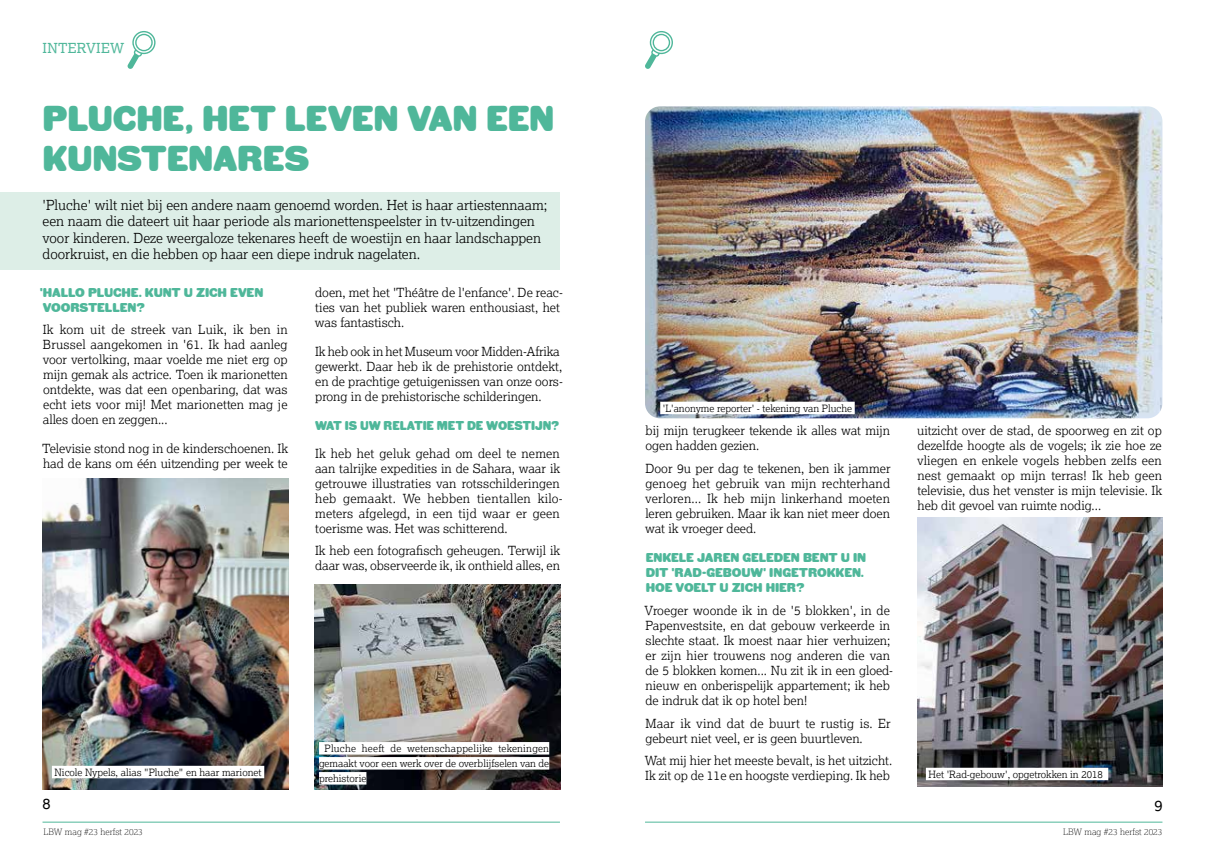
<style>
.page{position:relative;width:1205px;height:865px;background:#fff}
.page>*{position:absolute;margin:0;border:0;box-sizing:border-box;transform-origin:0 0}
.t1{font:35px/40px "HWT Gothic Round";color:#4fb79a}
.t2{font:15px "Lexia";color:#000}
.t3{font:300 13.75px/16.5px "Lexia";color:#000}
.t4{font:13.75px "Lexia";letter-spacing:.02em;color:#4fb79a}
.t5{font:300 12.5px/15px "Lexia";color:#000}
.t6{font:12.5px/15px "HWT Gothic Round";color:#4fb79a}
.t7{font:12.5px "HWT Gothic Round";color:#4fb79a;scale:.95 1}
.t8{font:300 10px/15px "Lexia";color:#000;text-align:justify}
.t9{font:100 8.75px "Lexia";color:#000}
</style>
<div class="page">
<img style="left:645px;top:106px;width:517px;height:312px">
<div style="left:660px;top:402px;width:195px;height:12px;background:#fff"></div>
<hr style="left:43px;top:821px;width:517px;height:1px;background:#4fb79a">
<div style="left:0;top:192px;width:560px;height:78px;background:#ddeee7"></div>
<img style="left:917px;top:517px;width:245px;height:269px">
<img style="left:43px;top:478px;width:245px;height:311px">
<div style="left:52px;top:765px;width:212px;height:13px;background:#fff"></div>
<hr style="left:645px;top:821px;width:517px;height:1px;background:#4fb79a">
<svg style="left:128px;top:31px;width:28px;height:38px"></svg>
<svg style="left:645px;top:31px;width:28px;height:38px"></svg>
<img style="left:315px;top:585px;width:245px;height:204px">
<div style="left:319px;top:742px;width:230px;height:12px;background:#fff"></div>
<div style="left:319px;top:757px;width:230px;height:12px;background:#fff"></div>
<div style="left:319px;top:772px;width:47px;height:12px;background:#fff"></div>
<div style="left:926px;top:767px;width:182px;height:13px;background:#fff"></div>
<p class="t4" style="left:43px;top:39px;width:83px">INTERVIEW</p>
<h1 class="t1" style="left:43px;top:100px;width:513px">PLUCHE, HET LEVEN VAN EEN<br>KUNSTENARES</h1>
<p class="t3" style="left:43px;top:196px;width:506px">'Pluche' wilt niet bij een andere naam genoemd worden. Het is haar artiestennaam; een naam die dateert uit haar periode als marionettenspeelster in tv-uitzendingen voor kinderen. Deze weergaloze tekenares heeft de woestijn en haar landschappen doorkruist, en die hebben op haar een diepe indruk nagelaten.</p>
<p class="t6" style="left:40px;top:285px;width:225px">'HALLO PLUCHE. KUNT U ZICH EVEN<br>VOORSTELLEN?</p>
<p class="t5" style="left:43px;top:321px;width:247px;text-align:justify">Ik kom uit de streek van Luik, ik ben in Brussel aangekomen in '61. Ik had aanleg voor vertolking, maar voelde me niet erg op mijn gemak als actrice. Toen ik marionetten ontdekte, was dat een openbaring, dat was echt iets voor mij! Met marionetten mag je alles doen en zeggen...</p>
<p class="t5" style="left:42px;top:440px;width:247px">Televisie stond nog in de kinderschoenen. Ik had de kans om één uitzending per week te</p>
<p class="t5" style="left:315px;top:285px;width:249px">doen, met het 'Théâtre de l'enfance'. De reac&shy;ties van het publiek waren enthousiast, het was fantastisch.</p>
<p class="t5" style="left:315px;top:344px;width:249px">Ik heb ook in het Museum voor Midden-Afrika gewerkt. Daar heb ik de prehistorie ontdekt, en de prachtige getuigenissen van onze oors&shy;prong in de prehistorische schilderingen.</p>
<p class="t7" style="left:315px;top:419px;width:258px">WAT IS UW RELATIE MET DE WOESTIJN?</p>
<p class="t5" style="left:315px;top:445px;width:249px">Ik heb het geluk gehad om deel te nemen aan talrijke expedities in de Sahara, waar ik getrouwe illustraties van rotsschilderingen heb gemaakt. We hebben tientallen kilo&shy;meters afgelegd, in een tijd waar er geen toerisme was. Het was schitterend.</p>
<p class="t5" style="left:315px;top:543px;width:247px">Ik heb een fotografisch geheugen. Terwijl ik daar was, observeerde ik, ik onthield alles, en</p>
<p class="t8" style="left:55px;top:764px;width:209px">Nicole Nypels, alias "Pluche" en haar marionet</p>
<p class="t8" style="left:319px;top:740px;width:232px;text-indent:6px">Pluche heeft de wetenschappelijke tekeningen gemaakt voor een werk over de overblijfselen van de prehistorie</p>
<p class="t8" style="left:663px;top:400px;width:191px">'L'anonyme reporter' - tekening van Pluche</p>
<p class="t5" style="left:645px;top:423px;width:246px">bij mijn terugkeer tekende ik alles wat mijn ogen hadden gezien.</p>
<p class="t5" style="left:645px;top:460px;width:247px;text-align:justify">Door 9u per dag te tekenen, ben ik jammer genoeg het gebruik van mijn rechterhand verloren... Ik heb mijn linkerhand moeten leren gebruiken. Maar ik kan niet meer doen wat ik vroeger deed.</p>
<p class="t6" style="left:646px;top:550px;width:222px">ENKELE JAREN GELEDEN BENT U IN<br>DIT 'RAD-GEBOUW' INGETROKKEN.<br>HOE VOELT U ZICH HIER?</p>
<p class="t5" style="left:644px;top:603px;width:250px">Vroeger woonde ik in de '5 blokken', in de Papenvestsite, en dat gebouw verkeerde in slechte staat. Ik moest naar hier verhuizen; er zijn hier trouwens nog anderen die van de 5 blokken komen... Nu zit ik in een gloed&shy;nieuw en onberispelijk appartement; ik heb de indruk dat ik op hotel ben!</p>
<p class="t5" style="left:645px;top:715px;width:247px">Maar ik vind dat de buurt te rustig is. Er gebeurt niet veel, er is geen buurtleven.</p>
<p class="t5" style="left:645px;top:753px;width:249px">Wat mij hier het meeste bevalt, is het uitzicht.<br>Ik zit op de 11e en hoogste verdieping. Ik heb</p>
<p class="t5" style="left:917px;top:423px;width:247px;text-align:justify">uitzicht over de stad, de spoorweg en zit op dezelfde hoogte als de vogels; ik zie hoe ze vliegen en enkele vogels hebben zelfs een nest gemaakt op mijn terras! Ik heb geen televisie, dus het venster is mijn televisie. Ik heb dit gevoel van ruimte nodig...</p>
<p class="t8" style="left:928px;top:766px;width:176px">Het 'Rad-gebouw', opgetrokken in 2018</p>
<p class="t2" style="left:43px;top:794px;width:10px">8</p>
<p class="t2" style="left:1154px;top:795px;width:10px">9</p>
<p class="t9" style="left:44px;top:826px;width:101px">LBW mag #23 herfst 2023</p>
<p class="t9" style="left:1063px;top:826px;width:101px">LBW mag #23 herfst 2023</p>
</div>
